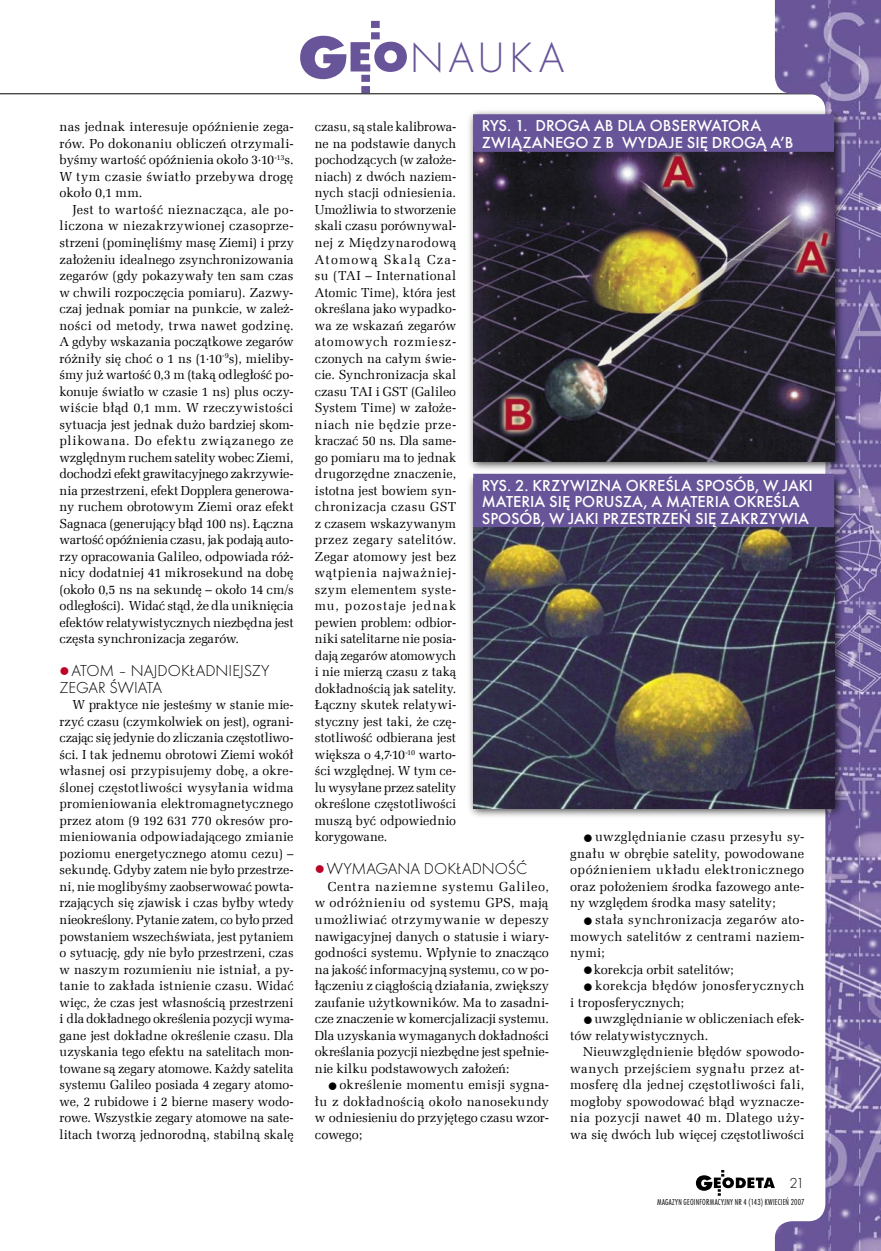
<style>
.page{position:relative;width:881px;height:1251px;background:#fff}
.page>*{position:absolute;margin:0;border:0;box-sizing:border-box;transform-origin:0 0}
.pagina_gora{font:44.1px "Futura TEE Ligh";letter-spacing:.09em;color:#685599}
.tytul11_11tinta{font:500 16.5px "Futura TEE";color:#fff}
.srodtytul{font:16.5px/16.5px "Futura TEE Ligh";color:#000}
.t1{font:15px "Futura TEE Ligh";color:#000}
.tekst_literacki_8_7_11{font:13.05px/16.5px "Zapf Ellipt EU";letter-spacing:.005em;color:#000;text-align:justify}
.tekst_literacki_8_7_11-2{font:13.05px/16.5px "Zapf Ellipt EU";letter-spacing:.025em;color:#000}
.t2{font:9px "Futura TEE Ligh Cond";letter-spacing:.025em;color:#000}
.s1{color:#be0027}
</style>
<div class="page">
<svg style="left:300px;top:21px;width:106px;height:72px"></svg>
<hr style="left:0;top:93px;width:833px;height:1px;background:#000">
<img style="left:774px;top:0;width:106px;height:1250px">
<svg style="left:695px;top:1170px;width:79px;height:25px"></svg>
<div style="left:465px;top:107px;width:380px;height:366px;background:#000;opacity:.75"></div>
<img style="left:473px;top:152px;width:360px;height:309px">
<div style="left:473px;top:114px;width:360px;height:21px;background:#685599"></div>
<div style="left:473px;top:131px;width:360px;height:21px;background:#685599"></div>
<div style="left:465px;top:470px;width:380px;height:350px;background:#000;opacity:.75"></div>
<div style="left:473px;top:473px;width:360px;height:21px;background:#685599"></div>
<div style="left:473px;top:490px;width:360px;height:21px;background:#685599"></div>
<div style="left:473px;top:506px;width:360px;height:21px;background:#685599"></div>
<img style="left:473px;top:527px;width:360px;height:281px">
<p class="tekst_literacki_8_7_11" style="left:60px;top:119px;width:235px">nas jednak interesuje opóźnienie zega&shy;rów. Po dokonaniu obliczeń otrzymali&shy;byśmy wartość opóźnienia około 3.10<sup>-13</sup>s.<br>W tym czasie światło przebywa drogę około 0,1 mm.</p>
<p class="tekst_literacki_8_7_11" style="left:60px;top:201px;width:236px;text-indent:13px">Jest to wartość nieznacząca, ale po&shy;liczona w niezakrzywionej czasoprze&shy;strzeni (pominęliśmy masę Ziemi) i przy założeniu idealnego zsynchronizowania zegarów (gdy pokazywały ten sam czas w chwili rozpoczęcia pomiaru). Zazwy&shy;czaj jednak pomiar na punkcie, w zależ&shy;ności od metody, trwa nawet godzinę.<br>A gdyby wskazania początkowe zegarów różniły się choć o 1 ns (1.10<sup>-9</sup>s), mieliby&shy;śmy już wartość 0,3 m (taką odległość po&shy;konuje światło w czasie 1 ns) plus oczy&shy;wiście błąd 0,1 mm. W rzeczywistości sytuacja jest jednak dużo bardziej skom&shy;plikowana. Do efektu związanego ze względnym ruchem satelity wobec Ziemi, dochodzi efekt grawitacyjnego zakrzywie&shy;nia przestrzeni, efekt Dopplera generowa&shy;ny ruchem obrotowym Ziemi oraz efekt Sagnaca (generujący błąd 100 ns). Łączna wartość opóźnienia czasu, jak podają auto&shy;rzy opracowania Galileo, odpowiada róż&shy;nicy dodatniej 41 mikrosekund na dobę (około 0,5 ns na sekundę – około 14 cm/s odległości). Widać stąd, że dla uniknięcia efektów relatywistycznych niezbędna jest częsta synchronizacja zegarów.</p>
<p class="srodtytul" style="left:60px;top:662px;width:212px"><span class="s1">●</span>ATOM – NAJDOKŁADNIEJSZY<br>ZEGAR ŚWIATA</p>
<p class="tekst_literacki_8_7_11" style="left:60px;top:696px;width:236px;text-indent:13px">W praktyce nie jesteśmy w stanie mie&shy;rzyć czasu (czymkolwiek on jest), ograni&shy;czając się jedynie do zliczania częstotliwo&shy;ści. I tak jednemu obrotowi Ziemi wokół własnej osi przypisujemy dobę, a okre&shy;ślonej częstotliwości wysyłania widma promieniowania elektromagnetycznego przez atom (9 192 631 770 okresów pro&shy;mieniowania odpowiadającego zmianie poziomu energetycznego atomu cezu) – sekundę. Gdyby zatem nie było przestrze&shy;ni, nie moglibyśmy zaobserwować powta&shy;rzających się zjawisk i czas byłby wtedy nieokreślony. Pytanie zatem, co było przed powstaniem wszechświata, jest pytaniem o sytuację, gdy nie było przestrzeni, czas w naszym rozumieniu nie istniał, a py&shy;tanie to zakłada istnienie czasu. Widać więc, że czas jest własnością przestrzeni i dla dokładnego określenia pozycji wyma&shy;gane jest dokładne określenie czasu. Dla uzyskania tego efektu na satelitach mon&shy;towane są zegary atomowe. Każdy satelita systemu Galileo posiada 4 zegary atomo&shy;we, 2 rubidowe i 2 bierne masery wodo&shy;rowe. Wszystkie zegary atomowe na sate&shy;litach tworzą jednorodną, stabilną skalę</p>
<p class="pagina_gora" style="left:410px;top:32px;width:156px">NAUKA</p>
<p class="tytul11_11tinta" style="left:481px;top:116px;width:281px">RYS. 1. DROGA AB DLA OBSERWATORA</p>
<p class="tytul11_11tinta" style="left:481px;top:132px;width:313px">ZWIĄZANEGO Z B WYDAJE SIĘ DROGĄ A’B</p>
<p class="tekst_literacki_8_7_11" style="left:315px;top:119px;width:143px">czasu, są stale kalibrowa&shy;ne na podstawie danych pochodzących (w założe&shy;niach) z dwóch naziem&shy;nych stacji odniesienia.<br>Umożliwia to stworzenie skali czasu porównywal&shy;nej z Międzynarodową Atomową Skalą Cza&shy;su (TAI – International Atomic Time), która jest określana jako wypadko&shy;wa ze wskazań zegarów atomowych rozmiesz&shy;czonych na całym świe&shy;cie. Synchronizacja skal czasu TAI i GST (Galileo System Time) w założe&shy;niach nie będzie prze&shy;kraczać 50 ns. Dla same&shy;go pomiaru ma to jednak drugorzędne znaczenie, istotna jest bowiem syn&shy;chronizacja czasu GST z czasem wskazywanym przez zegary satelitów.<br>Zegar atomowy jest bez wątpienia najważniej&shy;szym elementem syste&shy;mu, pozostaje jednak pewien problem: odbior&shy;niki satelitarne nie posia&shy;dają zegarów atomowych i nie mierzą czasu z taką dokładnością jak satelity.<br>Łączny skutek relatywi&shy;styczny jest taki, że czę&shy;stotliwość odbierana jest większa o 4,7.10<sup>-10</sup> warto&shy;ści względnej. W tym ce&shy;lu wysyłane przez satelity określone częstotliwości muszą być odpowiednio korygowane.</p>
<p class="srodtytul" style="left:315px;top:860px;width:214px"><span class="s1">●</span>WYMAGANA DOKŁADNOŚĆ</p>
<p class="tekst_literacki_8_7_11" style="left:315px;top:878px;width:235px;text-indent:13px">Centra naziemne systemu Galileo, w odróżnieniu od systemu GPS, mają umożliwiać otrzymywanie w depeszy nawigacyjnej danych o statusie i wiary&shy;godności systemu. Wpłynie to znacząco na jakość informacyjną systemu, co w po&shy;łączeniu z ciągłością działania, zwiększy zaufanie użytkowników. Ma to zasadni&shy;cze znaczenie w komercjalizacji systemu.<br>Dla uzyskania wymaganych dokładności określania pozycji niezbędne jest spełnie&shy;nie kilku podstawowych założeń:</p>
<p class="tekst_literacki_8_7_11" style="left:315px;top:1076px;width:236px;text-indent:13px">● określenie momentu emisji sygna&shy;łu z dokładnością około nanosekundy w odniesieniu do przyjętego czasu wzor&shy;cowego;</p>
<p class="tytul11_11tinta" style="left:481px;top:475px;width:332px">RYS. 2. KRZYWIZNA OKREŚLA SPOSÓB, W JAKI</p>
<p class="tytul11_11tinta" style="left:481px;top:491px;width:319px">MATERIA SIĘ PORUSZA, A MATERIA OKREŚLA</p>
<p class="tytul11_11tinta" style="left:481px;top:508px;width:329px">SPOSÓB, W JAKI PRZESTRZEŃ SIĘ ZAKRZYWIA</p>
<p class="tekst_literacki_8_7_11" style="left:570px;top:828px;width:235px;text-indent:13px">● uwzględnianie czasu przesyłu sy&shy;gnału w obrębie satelity, powodowane opóźnieniem układu elektronicznego oraz położeniem środka fazowego ante&shy;ny względem środka masy satelity;</p>
<p class="tekst_literacki_8_7_11" style="left:570px;top:911px;width:235px;text-indent:13px">● stała synchronizacja zegarów ato&shy;mowych satelitów z centrami naziem&shy;nymi;</p>
<p class="tekst_literacki_8_7_11" style="left:583px;top:960px;width:152px">●korekcja orbit satelitów;</p>
<p class="tekst_literacki_8_7_11-2" style="left:570px;top:977px;width:235px;text-indent:13px">● korekcja błędów jonosferycznych i troposferycznych;</p>
<p class="tekst_literacki_8_7_11" style="left:570px;top:1010px;width:235px;text-indent:13px">●uwzględnianie w obliczeniach efek&shy;tów relatywistycznych.</p>
<p class="tekst_literacki_8_7_11" style="left:570px;top:1043px;width:235px;text-indent:13px">Nieuwzględnienie błędów spowodo&shy;wanych przejściem sygnału przez at&shy;mosferę dla jednej częstotliwości fali, mogłoby spowodować błąd wyznacze&shy;nia pozycji nawet 40 m. Dlatego uży&shy;wa się dwóch lub więcej częstotliwości</p>
<p class="t1" style="left:789px;top:1174px;width:16px">21</p>
<p class="t2" style="left:656px;top:1196px;width:149px">MAGAZYN GEOINFORMACYJNY NR 4 (143) KWIECIEŃ 2007</p>
</div>
